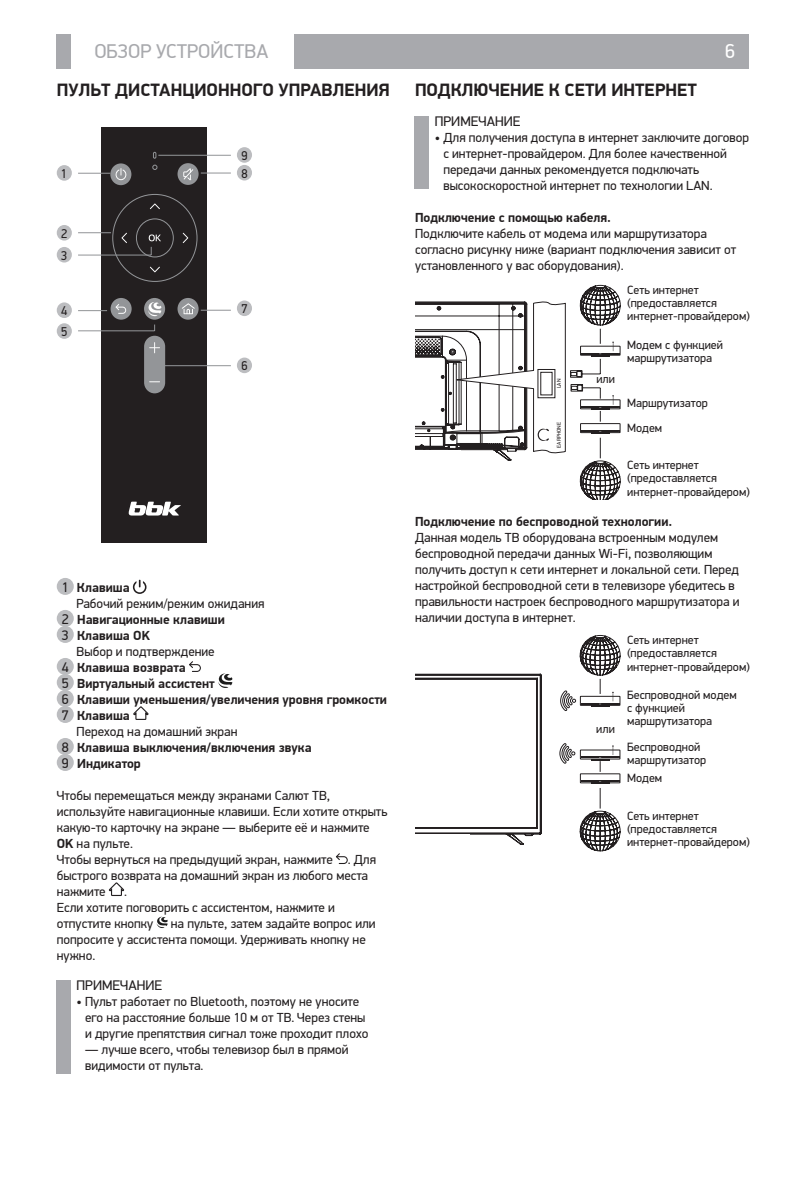
<style>
.page{position:relative;width:806px;height:1191px;background:#fff}
.page>*{position:absolute;margin:0;border:0;box-sizing:border-box;transform-origin:0 0}
.t1{font:20px "PF Din Display Pro";color:#a8a9ad}
.t2{font:20px "PF Din Display Pro";color:#fff}
.head_1{font:700 18px "PF Din Display Pro";color:#231f20}
.head_2{font:14px "PF Din Display Pro";color:#231f20}
.text{font:13.2px/16px "PF Din Display Pro";color:#231f20}
.text-2{font:700 13.2px "PF Din Display Pro";color:#231f20}
.t3{font:12.8px/22px "PF Din Display Pro";color:#231f20}
.t4{font:12px/13px "PF Din Display Pro";color:#231f20}
.t5{font:5.4px "PF Din Display Pro";color:#231f20}
.s1{font-weight:400;font-size:14px}
.s2{font-weight:700}
</style>
<div class="page">
<div style="left:57px;top:34px;width:14px;height:34px;background:#a8a9ad"></div>
<div style="left:294px;top:34px;width:454px;height:34px;background:#a8a9ad"></div>
<div style="left:102px;top:127px;width:105px;height:416px;background:#231f20"></div>
<div style="left:144px;top:336px;width:21px;height:57px;background:#939598;border-radius:11px"></div>
<div style="left:110px;top:163px;width:21px;height:22px;background:#939598;border-radius:50%"></div>
<svg style="left:128px;top:501px;width:53px;height:14px"></svg>
<svg style="left:115px;top:168px;width:11px;height:12px"></svg>
<svg style="left:149px;top:342px;width:11px;height:11px"></svg>
<div style="left:110px;top:298px;width:21px;height:22px;background:#939598;border-radius:50%"></div>
<svg style="left:116px;top:304px;width:10px;height:10px"></svg>
<div style="left:177px;top:298px;width:21px;height:22px;background:#939598;border-radius:50%"></div>
<svg style="left:182px;top:303px;width:13px;height:11px"></svg>
<div style="left:177px;top:163px;width:21px;height:22px;background:#939598;border-radius:50%"></div>
<svg style="left:183px;top:168px;width:10px;height:12px"></svg>
<div style="left:144px;top:298px;width:21px;height:22px;background:#939598;border-radius:50%"></div>
<svg style="left:148px;top:302px;width:13px;height:14px"></svg>
<svg style="left:153px;top:152px;width:3px;height:6px"></svg>
<svg style="left:153px;top:165px;width:4px;height:5px"></svg>
<div style="left:57px;top:165px;width:15px;height:16px;background:#bcbdc0;border-radius:50%"></div>
<div style="left:57px;top:225px;width:15px;height:15px;background:#bcbdc0;border-radius:50%"></div>
<div style="left:57px;top:247px;width:15px;height:15px;background:#bcbdc0;border-radius:50%"></div>
<div style="left:237px;top:357px;width:15px;height:16px;background:#bcbdc0;border-radius:50%"></div>
<div style="left:237px;top:300px;width:15px;height:16px;background:#bcbdc0;border-radius:50%"></div>
<div style="left:237px;top:165px;width:15px;height:15px;background:#bcbdc0;border-radius:50%"></div>
<div style="left:237px;top:147px;width:15px;height:16px;background:#bcbdc0;border-radius:50%"></div>
<hr style="left:78px;top:173px;width:32px;height:1px;background:#939598">
<hr style="left:78px;top:232px;width:33px;height:1px;background:#939598">
<hr style="left:158px;top:365px;width:73px;height:1px;background:#939598">
<hr style="left:158px;top:155px;width:73px;height:1px;background:#939598">
<hr style="left:201px;top:310px;width:30px;height:1px;background:#939598">
<hr style="left:201px;top:173px;width:30px;height:1px;background:#939598">
<svg style="left:112px;top:194px;width:85px;height:88px"></svg>
<hr style="left:78px;top:255px;width:73px;height:1px;background:#939598">
<div style="left:57px;top:323px;width:15px;height:16px;background:#bcbdc0;border-radius:50%"></div>
<hr style="left:78px;top:330px;width:76px;height:1px;background:#939598">
<div style="left:57px;top:302px;width:15px;height:16px;background:#bcbdc0;border-radius:50%"></div>
<svg style="left:78px;top:310px;width:29px;height:1px"></svg>
<div style="left:57px;top:578px;width:17px;height:17px;background:#bcbdc0;border-radius:50%"></div>
<svg style="left:133px;top:580px;width:13px;height:14px"></svg>
<div style="left:57px;top:610px;width:17px;height:17px;background:#bcbdc0;border-radius:50%"></div>
<div style="left:57px;top:626px;width:17px;height:17px;background:#bcbdc0;border-radius:50%"></div>
<div style="left:57px;top:658px;width:17px;height:17px;background:#bcbdc0;border-radius:50%"></div>
<svg style="left:189px;top:661px;width:12px;height:11px"></svg>
<div style="left:57px;top:674px;width:17px;height:17px;background:#bcbdc0;border-radius:50%"></div>
<svg style="left:218px;top:673px;width:14px;height:15px"></svg>
<div style="left:57px;top:690px;width:17px;height:17px;background:#bcbdc0;border-radius:50%"></div>
<div style="left:57px;top:706px;width:17px;height:17px;background:#bcbdc0;border-radius:50%"></div>
<svg style="left:133px;top:706px;width:15px;height:14px"></svg>
<div style="left:57px;top:738px;width:17px;height:17px;background:#bcbdc0;border-radius:50%"></div>
<div style="left:57px;top:754px;width:17px;height:17px;background:#bcbdc0;border-radius:50%"></div>
<svg style="left:336px;top:853px;width:11px;height:11px"></svg>
<svg style="left:109px;top:882px;width:15px;height:14px"></svg>
<svg style="left:156px;top:916px;width:12px;height:12px"></svg>
<svg style="left:415px;top:284px;width:205px;height:216px"></svg>
<svg style="left:559px;top:635px;width:61px;height:216px"></svg>
<svg style="left:415px;top:673px;width:126px;height:172px"></svg>
<div style="left:414px;top:117px;width:15px;height:72px;background:#a8a9ad"></div>
<div style="left:57px;top:980px;width:14px;height:93px;background:#a8a9ad"></div>
<h1 class="t1" style="left:94px;top:39px;width:175px">ОБЗОР УСТРОЙСТВА</h1>
<h1 class="t2" style="left:724px;top:39px;width:11px">6</h1>
<p class="head_1" style="left:57px;top:79px;width:334px">ПУЛЬТ ДИСТАНЦИОННОГО УПРАВЛЕНИЯ</p>
<p class="head_1" style="left:415px;top:79px;width:283px">ПОДКЛЮЧЕНИЕ К СЕТИ ИНТЕРНЕТ</p>
<p class="head_2" style="left:434px;top:113px;width:87px">ПРИМЕЧАНИЕ</p>
<p class="text" style="left:443px;top:129px;width:307px;text-indent:-9px">• Для получения доступа в интернет заключите договор с интернет-провайдером. Для более качественной передачи данных рекомендуется подключать высокоскоростной интернет по технологии LAN.</p>
<p class="text-2" style="left:415px;top:209px;width:197px">Подключение с помощью кабеля.</p>
<p class="text" style="left:415px;top:225px;width:322px">Подключите кабель от модема или маршрутизатора согласно рисунку ниже (вариант подключения зависит от установленного у вас оборудования).</p>
<p class="t4" style="left:626px;top:284px;width:124px">Сеть интернет (предоставляется интернет-провайдером)</p>
<p class="t4" style="left:626px;top:338px;width:97px">Модем с функцией маршрутизатора</p>
<p class="t4" style="left:626px;top:396px;width:82px">Маршрутизатор</p>
<p class="t3" style="left:241px;top:145px;width:8px">9</p>
<p class="t3" style="left:241px;top:162px;width:8px">8</p>
<p class="t3" style="left:61px;top:163px;width:8px">1</p>
<p class="t3" style="left:61px;top:222px;width:8px">2<br>3</p>
<p class="t3" style="left:241px;top:298px;width:8px">7</p>
<p class="t3" style="left:61px;top:300px;width:8px">4</p>
<p class="t3" style="left:61px;top:321px;width:8px">5</p>
<p class="t3" style="left:241px;top:355px;width:8px">6</p>
<p class="t4" style="left:596px;top:373px;width:20px">или</p>
<p class="t5" style="left:555px;top:388px;width:11px;rotate:-90deg">LAN</p>
<p class="text-2" style="left:62px;top:579px;width:69px"><span class="s1">1</span> Клавиша</p>
<p class="text" style="left:77px;top:595px;width:189px">Рабочий режим/режим ожидания</p>
<p class="text-2" style="left:62px;top:611px;width:164px"><span class="s1">2</span> Навигационные клавиши</p>
<p class="text-2" style="left:62px;top:627px;width:90px"><span class="s1">3</span> Клавиша OK</p>
<p class="text" style="left:77px;top:643px;width:139px">Выбор и подтверждение</p>
<p class="text-2" style="left:62px;top:659px;width:125px"><span class="s1">4</span> Клавиша возврата</p>
<p class="text-2" style="left:62px;top:675px;width:154px"><span class="s1">5</span> Виртуальный ассистент</p>
<p class="text-2" style="left:62px;top:691px;width:326px"><span class="s1">6</span> Клавиши уменьшения/увеличения уровня громкости</p>
<p class="text-2" style="left:62px;top:707px;width:70px"><span class="s1">7</span> Клавиша</p>
<p class="text" style="left:77px;top:723px;width:162px">Переход на домашний экран</p>
<p class="text-2" style="left:62px;top:739px;width:251px"><span class="s1">8</span> Клавиша выключения/включения звука</p>
<p class="text-2" style="left:62px;top:755px;width:81px"><span class="s1">9</span> Индикатор</p>
<p class="text" style="left:57px;top:787px;width:332px">Чтобы перемещаться между экранами Салют ТВ, используйте навигационные клавиши. Если хотите открыть какую-то карточку на экране — выберите её и нажмите <span class="s2">OK</span> на пульте.</p>
<p class="text" style="left:57px;top:851px;width:320px">Чтобы вернуться на предыдущий экран, нажмите . Для быстрого возврата на домашний экран из любого места нажмите</p>
<p class="text" style="left:124px;top:883px;width:4px">.</p>
<p class="text" style="left:57px;top:899px;width:279px">Если хотите поговорить с ассистентом, нажмите и отпустите кнопку</p>
<p class="text" style="left:57px;top:915px;width:320px;text-indent:114px">на пульте, затем задайте вопрос или попросите у ассистента помощи. Удерживать кнопку не нужно.</p>
<p class="head_2" style="left:77px;top:977px;width:87px">ПРИМЕЧАНИЕ</p>
<p class="text" style="left:85px;top:993px;width:284px;text-indent:-9px">• Пульт работает по Bluetooth, поэтому не уносите его на расстояние больше 10 м от ТВ. Через стены и другие препятствия сигнал тоже проходит плохо</p>
<p class="text" style="left:85px;top:1041px;width:265px">— лучше всего, чтобы телевизор был в прямой видимости от пульта.</p>
<p class="t5" style="left:555px;top:447px;width:27px;rotate:-90deg">EARPHONE</p>
<p class="t4" style="left:626px;top:421px;width:37px">Модем</p>
<p class="t4" style="left:626px;top:459px;width:124px">Сеть интернет (предоставляется интернет-провайдером)</p>
<p class="text-2" style="left:415px;top:513px;width:258px">Подключение по беспроводной технологии.</p>
<p class="text" style="left:415px;top:529px;width:326px">Данная модель ТВ оборудована встроенным модулем беспроводной передачи данных Wi-Fi, позволяющим получить доступ к сети интернет и локальной сети. Перед настройкой беспроводной сети в телевизоре убедитесь в правильности настроек беспроводного маршрутизатора и наличии доступа в интернет.</p>
<p class="t4" style="left:626px;top:634px;width:124px">Сеть интернет (предоставляется интернет-провайдером)</p>
<p class="t4" style="left:626px;top:688px;width:111px">Беспроводной модем с функцией маршрутизатора</p>
<p class="t4" style="left:626px;top:741px;width:81px">Беспроводной маршрутизатор</p>
<p class="t4" style="left:596px;top:723px;width:20px">или</p>
<p class="t4" style="left:626px;top:772px;width:37px">Модем</p>
<p class="t4" style="left:626px;top:809px;width:124px">Сеть интернет (предоставляется интернет-провайдером)</p>
</div>
